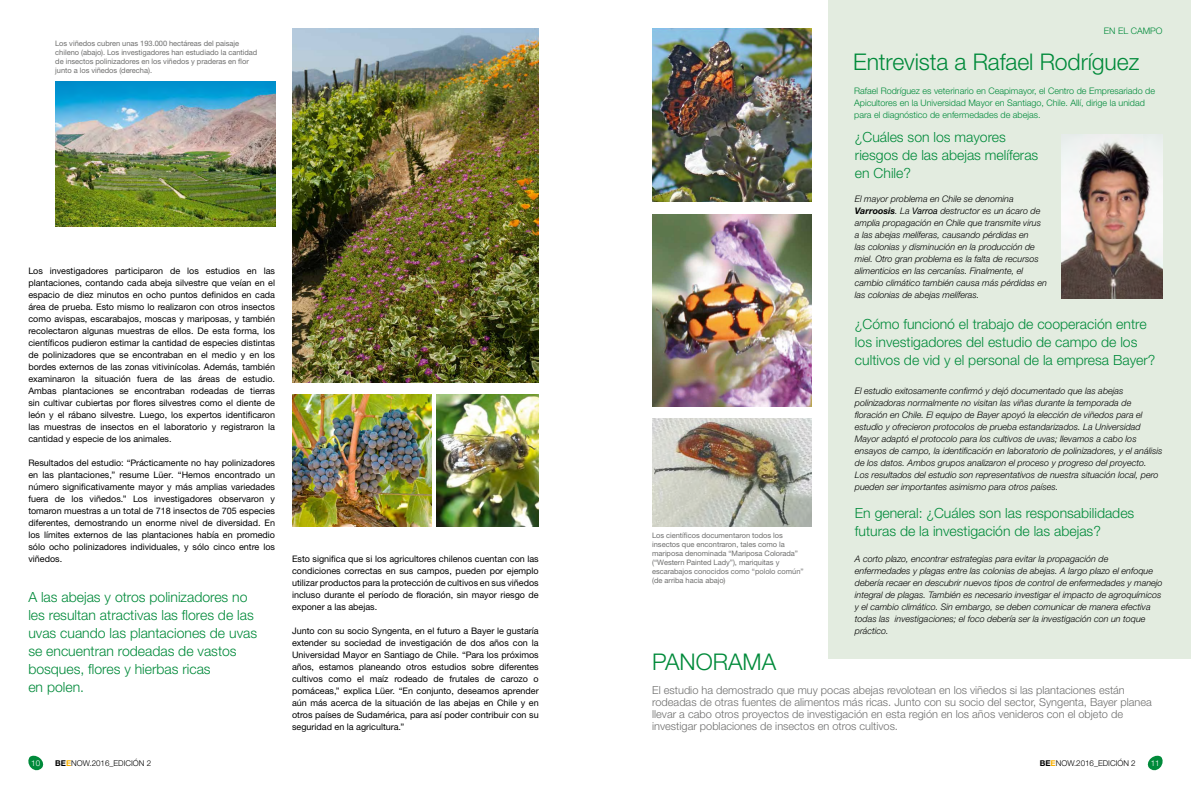
<style>
.page{position:relative;width:1191px;height:794px;background:#fff}
.page>*{position:absolute;margin:0;border:0;box-sizing:border-box;transform-origin:0 0}
.t1{font:300 23px "Helvetica Neue LT Pro";letter-spacing:-.005em;color:#008a3a}
.t2{font:300 14px/18px "Helvetica Neue LT Pro";color:#008a3a}
.t3{font:300 11px/12px "Helvetica Neue LT Pro";color:#6f6f6e}
.t4{font:9px/12px "Helvetica Neue LTW1 G";color:#000;text-align:justify}
.t5{font:italic 300 9px/12px "Helvetica Neue LT Pro";color:#000}
.t6{font:300 9px/12px "Helvetica Neue LT Pro";color:#008a3a}
.t7{font:300 8px "Helvetica Neue LT Pro";color:#000}
.t8{font:300 8px "Helvetica Neue LT Pro";color:#fff}
.t9{font:7.5px/9px "Helvetica Neue LTW1 G";letter-spacing:-.005em;color:#6f6f6e}
.s1{font-family:"Helvetica Neue CE";font-weight:700}
.s2{font-family:"Helvetica Neue";font-weight:400}
.s3{font-family:"Helvetica Neue LTW1 G";font-weight:700}
.s4{font-family:"Helvetica Neue LTW1 G";font-weight:700;color:#f9b000}
</style>
<div class="page">
<svg style="left:1147px;top:755px;width:16px;height:16px"></svg>
<svg style="left:28px;top:755px;width:16px;height:16px"></svg>
<img style="left:55px;top:82px;width:220px;height:144px">
<img style="left:292px;top:28px;width:247px;height:354px">
<img style="left:292px;top:394px;width:139px;height:132px">
<img style="left:652px;top:28px;width:159px;height:174px">
<img style="left:652px;top:214px;width:159px;height:192px">
<img style="left:652px;top:418px;width:159px;height:108px">
<img style="left:437px;top:394px;width:102px;height:132px">
<div style="left:828px;top:0;width:363px;height:658px;background:#e3ece0"></div>
<img style="left:1061px;top:135px;width:101px;height:163px">
<p class="t9" style="left:55px;top:39px;width:203px">Los viñedos cubren unas 193.000 hectáreas del paisaje chileno (abajo). Los investigadores han estudiado la cantidad de insectos polinizadores en los viñedos y praderas en flor junto a los viñedos (derecha).</p>
<p class="t4" style="left:28px;top:265px;width:248px">Los investigadores participaron de los estudios en las plantaciones, contando cada abeja silvestre que veían en el espacio de diez minutos en ocho puntos definidos en cada área de prueba. Esto mismo lo realizaron con otros insectos como avispas, escarabajos, moscas y mariposas, y también recolectaron algunas muestras de ellos. De esta forma, los científicos pudieron estimar la cantidad de especies distintas de polinizadores que se encontraban en el medio y en los bordes externos de las zonas vitivinícolas. Además, también examinaron la situación fuera de las áreas de estudio.<br>Ambas plantaciones se encontraban rodeadas de tierras sin cultivar cubiertas por flores silvestres como el diente de león y el rábano silvestre. Luego, los expertos identificaron las muestras de insectos en el laboratorio y registraron la cantidad y especie de los animales.</p>
<p class="t4" style="left:28px;top:457px;width:248px">Resultados del estudio: “Prácticamente no hay polinizadores en las plantaciones,” resume Lüer. “Hemos encontrado un número significativamente mayor y más amplias variedades fuera de los viñedos.” Los investigadores observaron y tomaron muestras a un total de 718 insectos de 705 especies diferentes, demostrando un enorme nivel de diversidad. En los límites externos de las plantaciones había en promedio sólo ocho polinizadores individuales, y sólo cinco entre los viñedos.</p>
<h2 class="t2" style="left:28px;top:588px;width:230px">A las abejas y otros polinizadores no les resultan atractivas las flores de las uvas cuando las plantaciones de uvas se encuentran rodeadas de vastos bosques, flores y hierbas ricas<br>en polen.</h2>
<p class="t4" style="left:292px;top:553px;width:248px">Esto significa que si los agricultores chilenos cuentan con las condiciones correctas en sus campos, pueden por ejemplo utilizar productos para la protección de cultivos en sus viñedos incluso durante el período de floración, sin mayor riesgo de exponer a las abejas.</p>
<p class="t4" style="left:292px;top:625px;width:248px">Junto con su socio Syngenta, en el futuro a Bayer le gustaría extender su sociedad de investigación de dos años con la Universidad Mayor en Santiago de Chile. “Para los próximos años, estamos planeando otros estudios sobre diferentes cultivos como el maíz rodeado de frutales de carozo o pomáceas,” explica Lüer. “En conjunto, deseamos aprender aún más acerca de la situación de las abejas en Chile y en otros países de Sudamérica, para así poder contribuir con su seguridad en la agricultura.”</p>
<p class="t9" style="left:652px;top:531px;width:153px">Los científicos documentaron todos los insectos que encontraron, tales como la mariposa denominada “Mariposa Colorada” (“Western Painted Lady”), mariquitas y escarabajos conocidos como “pololo común” (de arriba hacia abajo)</p>
<p class="t6" style="left:1104px;top:25px;width:60px">EN EL CAMPO</p>
<h1 class="t1" style="left:853px;top:48px;width:288px">Entrevista a Rafael Rodríguez</h1>
<p class="t6" style="left:854px;top:84px;width:302px">Rafael Rodríguez es veterinario en Ceapimayor, el Centro de Empresariado de<br>Apicultores en la Universidad Mayor en Santiago, Chile. Allí, dirige la unidad para el diagnóstico de enfermedades de abejas.</p>
<h2 class="t2" style="left:855px;top:128px;width:185px">¿Cuáles son los mayores riesgos de las abejas melíferas en Chile?</h2>
<p class="t5" style="left:855px;top:193px;width:193px">El mayor problema en Chile se denomina <span class="s1">Varroosis</span>. La <span class="s2">Varroa</span> destructor es un ácaro de amplia propagación en Chile que transmite virus a las abejas melíferas, causando pérdidas en<br>las colonias y disminución en la producción de miel. Otro gran problema es la falta de recursos alimenticios en las cercanías. Finalmente, el cambio climático también causa más pérdidas en las colonias de abejas melíferas.</p>
<h2 class="t2" style="left:855px;top:315px;width:302px">¿Cómo funcionó el trabajo de cooperación entre los investigadores del estudio de campo de los cultivos de vid y el personal de la empresa Bayer?</h2>
<p class="t5" style="left:855px;top:385px;width:309px">El estudio exitosamente confirmó y dejó documentado que las abejas polinizadoras normalmente no visitan las viñas durante la temporada de floración en Chile. El equipo de Bayer apoyó la elección de viñedos para el estudio y ofrecieron protocolos de prueba estandarizados. La Universidad Mayor adaptó el protocolo para los cultivos de uvas; llevamos a cabo los ensayos de campo, la identificación en laboratorio de polinizadores, y el análisis de los datos. Ambos grupos analizaron el proceso y progreso del proyecto.<br>Los resultados del estudio son representativos de nuestra situación local, pero pueden ser importantes asimismo para otros países.</p>
<h2 class="t2" style="left:855px;top:504px;width:281px">En general: ¿Cuáles son las responsabilidades futuras de la investigación de las abejas?</h2>
<p class="t5" style="left:855px;top:553px;width:309px">A corto plazo, encontrar estrategias para evitar la propagación de enfermedades y plagas entre las colonias de abejas. A largo plazo el enfoque debería recaer en descubrir nuevos tipos de control de enfermedades y manejo integral de plagas. También es necesario investigar el impacto de agroquímicos y el cambio climático. Sin embargo, se deben comunicar de manera efectiva todas las investigaciones; el foco debería ser la investigación con un toque práctico.</p>
<h1 class="t1" style="left:652px;top:648px;width:125px">PANORAMA</h1>
<p class="t3" style="left:652px;top:684px;width:501px">El estudio ha demostrado que muy pocas abejas revolotean en los viñedos si las plantaciones están rodeadas de otras fuentes de alimentos más ricas. Junto con su socio del sector, Syngenta, Bayer planea llevar a cabo otros proyectos de investigación en esta región en los años venideros con el objeto de investigar poblaciones de insectos en otros cultivos.</p>
<p class="t8" style="left:31px;top:758px;width:10px">10</p>
<p class="t7" style="left:55px;top:758px;width:97px"><span class="s3">BE</span><span class="s4">E</span>NOW.2016_EDICIÓN 2</p>
<p class="t7" style="left:1039px;top:758px;width:97px"><span class="s3">BE</span><span class="s4">E</span>NOW.2016_EDICIÓN 2</p>
<p class="t8" style="left:1150px;top:758px;width:10px">11</p>
</div>
